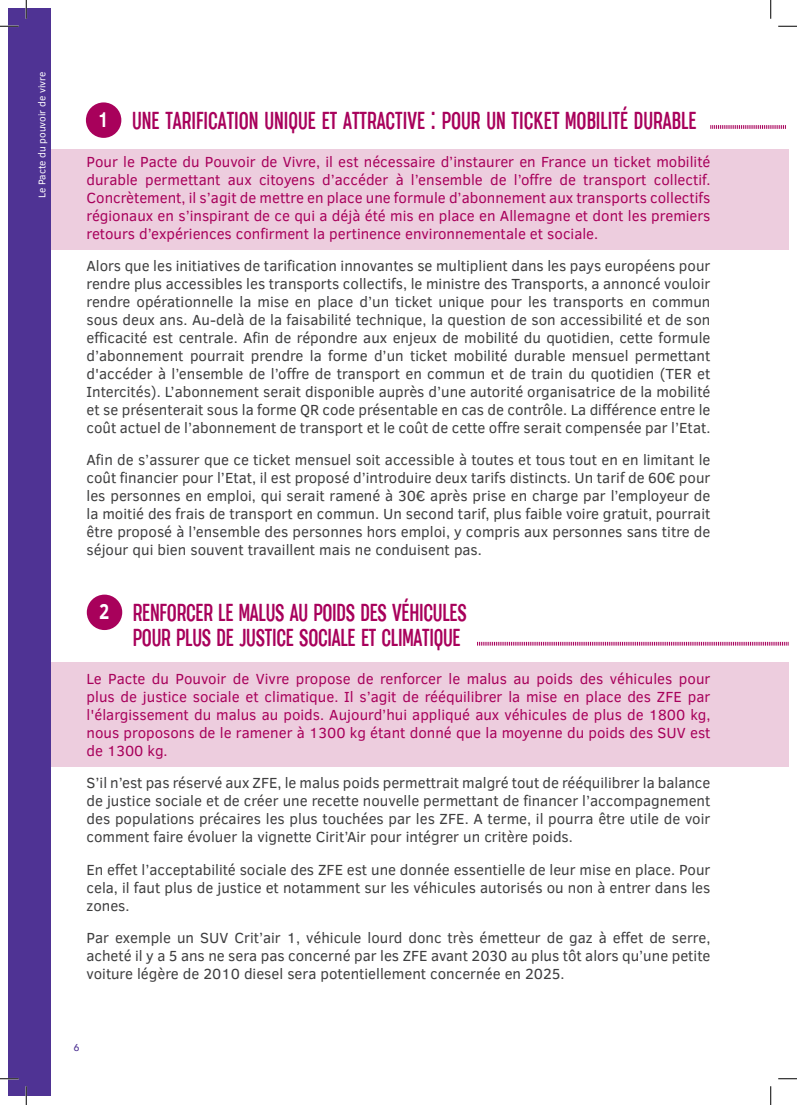
<style>
.page{position:relative;width:797px;height:1105px;background:#fff}
.page>*{position:absolute;margin:0;border:0;box-sizing:border-box;transform-origin:0 0}
.t1{font:300 34.38px/25px "Sugo Pro Classic Trial";letter-spacing:-.01em;color:#a8015b;scale:.8 1}
.t2{font:700 21.88px "Clear Sans";color:#fff;scale:.8 1}
.t3{font:15px/18px "Clear Sans";color:#3e3e3f;text-align:justify}
.t4{font:15px/18px "Clear Sans";color:#a8015b;text-align:justify}
.t5{font:10px "Clear Sans";color:#fff}
.t6{font:500 10px "Avenir";color:#4f3394}
.s1{font-family:"Clear Sans";font-weight:700;font-size:21.88px;color:#fff}
</style>
<div class="page">
<div style="left:9px;top:9px;width:42px;height:1087px;background:#4f3394"></div>
<div style="left:87px;top:595px;width:35px;height:35px;background:#a8015b;border-radius:50%"></div>
<svg style="left:477px;top:642px;width:311px;height:4px"></svg>
<div style="left:51px;top:662px;width:737px;height:105px;background:#edcdde"></div>
<div style="left:51px;top:149px;width:737px;height:100px;background:#edcdde"></div>
<div style="left:86px;top:102px;width:35px;height:36px;background:#a8015b;border-radius:50%"></div>
<svg style="left:710px;top:125px;width:76px;height:4px"></svg>
<svg style="left:0;top:25px;width:19px;height:2px"></svg>
<svg style="left:778px;top:25px;width:19px;height:2px"></svg>
<svg style="left:0;top:1078px;width:19px;height:1px"></svg>
<svg style="left:778px;top:1078px;width:19px;height:1px"></svg>
<svg style="left:25px;top:0;width:2px;height:19px"></svg>
<svg style="left:25px;top:1086px;width:2px;height:19px"></svg>
<svg style="left:770px;top:0;width:1px;height:19px"></svg>
<svg style="left:770px;top:1086px;width:1px;height:19px"></svg>
<p class="t5" style="left:35px;top:198px;width:128px;rotate:-90deg">Le Pacte du pouvoir de vivre</p>
<h1 class="t1" style="left:98px;top:105px;width:750px"><span class="s1">1</span> une tarification unique et attractive : pour un ticket mobilité durable</h1>
<p class="t4" style="left:86px;top:153px;width:625px">Pour le Pacte du Pouvoir de Vivre, il est nécessaire d’instaurer en France un ticket mobilité durable permettant aux citoyens d’accéder à l’ensemble de l’offre de transport collectif.<br>Concrètement, il s’agit de mettre en place une formule d’abonnement aux transports collectifs régionaux en s’inspirant de ce qui a déjà été mis en place en Allemagne et dont les premiers retours d’expériences confirment la pertinence environnementale et sociale.</p>
<p class="t3" style="left:86px;top:257px;width:625px">Alors que les initiatives de tarification innovantes se multiplient dans les pays européens pour rendre plus accessibles les transports collectifs, le ministre des Transports, a annoncé vouloir rendre opérationnelle la mise en place d’un ticket unique pour les transports en commun sous deux ans. Au-delà de la faisabilité technique, la question de son accessibilité et de son efficacité est centrale. Afin de répondre aux enjeux de mobilité du quotidien, cette formule d’abonnement pourrait prendre la forme d’un ticket mobilité durable mensuel permettant d'accéder à l’ensemble de l’offre de transport en commun et de train du quotidien (TER et Intercités). L’abonnement serait disponible auprès d’une autorité organisatrice de la mobilité et se présenterait sous la forme QR code présentable en cas de contrôle. La différence entre le coût actuel de l’abonnement de transport et le coût de cette offre serait compensée par l’Etat.</p>
<p class="t3" style="left:86px;top:451px;width:625px">Afin de s’assurer que ce ticket mensuel soit accessible à toutes et tous tout en en limitant le coût financier pour l’Etat, il est proposé d’introduire deux tarifs distincts. Un tarif de 60€ pour les personnes en emploi, qui serait ramené à 30€ après prise en charge par l’employeur de la moitié des frais de transport en commun. Un second tarif, plus faible voire gratuit, pourrait être proposé à l’ensemble des personnes hors emploi, y compris aux personnes sans titre de séjour qui bien souvent travaillent mais ne conduisent pas.</p>
<h2 class="t2" style="left:99px;top:595px;width:14px">2</h2>
<h1 class="t1" style="left:133px;top:597px;width:419px">renforcer le malus au poids des véhicules pour plus de justice sociale et climatique</h1>
<p class="t4" style="left:86px;top:670px;width:625px">Le Pacte du Pouvoir de Vivre propose de renforcer le malus au poids des véhicules pour plus de justice sociale et climatique. Il s’agit de rééquilibrer la mise en place des ZFE par l'élargissement du malus au poids. Aujourd’hui appliqué aux véhicules de plus de 1800 kg, nous proposons de le ramener à 1300 kg étant donné que la moyenne du poids des SUV est de 1300 kg.</p>
<p class="t3" style="left:86px;top:774px;width:625px">S’il n’est pas réservé aux ZFE, le malus poids permettrait malgré tout de rééquilibrer la balance de justice sociale et de créer une recette nouvelle permettant de financer l’accompagnement des populations précaires les plus touchées par les ZFE. A terme, il pourra être utile de voir comment faire évoluer la vignette Cirit’Air pour intégrer un critère poids.</p>
<p class="t3" style="left:86px;top:860px;width:625px">En effet l’acceptabilité sociale des ZFE est une donnée essentielle de leur mise en place. Pour cela, il faut plus de justice et notamment sur les véhicules autorisés ou non à entrer dans les zones.</p>
<p class="t3" style="left:86px;top:928px;width:625px">Par exemple un SUV Crit’air 1, véhicule lourd donc très émetteur de gaz à effet de serre, acheté il y a 5 ans ne sera pas concerné par les ZFE avant 2030 au plus tôt alors qu’une petite voiture légère de 2010 diesel sera potentiellement concernée en 2025.</p>
<p class="t6" style="left:74px;top:1038px;width:7px">6</p>
</div>
